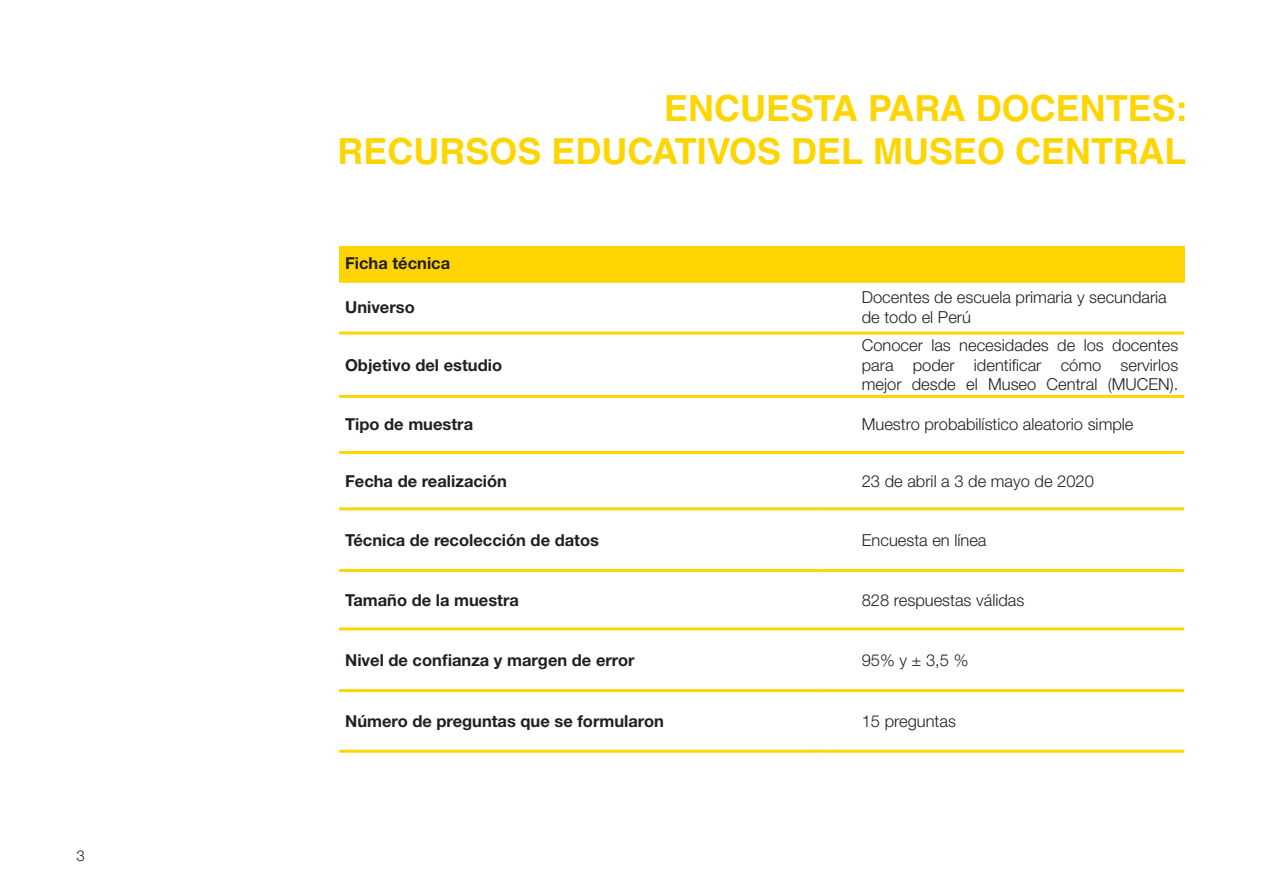
<style>
.page{position:relative;width:1263px;height:893px;background:#fff}
.page>*{position:absolute;margin:0;border:0;box-sizing:border-box;transform-origin:0 0}
.t1{font:700 36px "Helvetica LT Std";color:#fed503}
.t2{font:300 16.5px/19.8px "Helvetica Neue LT Std";color:#231f20}
.t3{font:700 16.5px "Helvetica Neue LT Std";color:#231f20}
.t4{font:300 15px "Helvetica Neue LT Std";color:#231f20}
</style>
<div class="page">
<div style="left:339px;top:246px;width:845px;height:35px;background:#fed503"></div>
<hr style="left:339px;top:280px;width:483px;height:3px;background:#fed503">
<hr style="left:822px;top:280px;width:362px;height:3px;background:#fed503">
<hr style="left:339px;top:332px;width:483px;height:3px;background:#fed503">
<hr style="left:822px;top:332px;width:362px;height:3px;background:#fed503">
<hr style="left:339px;top:395px;width:483px;height:3px;background:#fed503">
<hr style="left:822px;top:395px;width:362px;height:3px;background:#fed503">
<hr style="left:339px;top:451px;width:483px;height:3px;background:#fed503">
<hr style="left:822px;top:451px;width:362px;height:3px;background:#fed503">
<hr style="left:339px;top:507px;width:483px;height:3px;background:#fed503">
<hr style="left:822px;top:507px;width:362px;height:3px;background:#fed503">
<hr style="left:339px;top:569px;width:483px;height:3px;background:#fed503">
<hr style="left:822px;top:569px;width:362px;height:3px;background:#fed503">
<hr style="left:339px;top:627px;width:483px;height:3px;background:#fed503">
<hr style="left:822px;top:627px;width:362px;height:3px;background:#fed503">
<hr style="left:339px;top:689px;width:483px;height:3px;background:#fed503">
<hr style="left:822px;top:689px;width:362px;height:3px;background:#fed503">
<hr style="left:339px;top:750px;width:483px;height:3px;background:#fed503">
<hr style="left:822px;top:750px;width:362px;height:3px;background:#fed503">
<p class="t4" style="left:77px;top:847px;width:10px">3</p>
<p class="t1" style="left:664px;top:86px;width:525px">ENCUESTA PARA DOCENTES:</p>
<p class="t1" style="left:337px;top:130px;width:850px">RECURSOS EDUCATIVOS DEL MUSEO CENTRAL</p>
<p class="t3" style="left:345px;top:253px;width:107px">Ficha técnica</p>
<p class="t3" style="left:345px;top:297px;width:71px">Universo</p>
<p class="t2" style="left:862px;top:287px;width:307px">Docentes de escuela primaria y secundaria de todo el Perú</p>
<p class="t3" style="left:345px;top:355px;width:159px">Objetivo del estudio</p>
<p class="t2" style="left:862px;top:335px;width:318px;text-align:justify">Conocer las necesidades de los docentes para poder identificar cómo servirlos mejor desde el Museo Central (MUCEN).</p>
<p class="t3" style="left:345px;top:414px;width:129px">Tipo de muestra</p>
<p class="t2" style="left:862px;top:414px;width:273px">Muestro probabilístico aleatorio simple</p>
<p class="t3" style="left:345px;top:470px;width:163px">Fecha de realización</p>
<p class="t2" style="left:862px;top:470px;width:234px">23 de abril a 3 de mayo de 2020</p>
<p class="t3" style="left:345px;top:529px;width:255px">Técnica de recolección de datos</p>
<p class="t2" style="left:862px;top:529px;width:126px">Encuesta en línea</p>
<p class="t3" style="left:345px;top:589px;width:175px">Tamaño de la muestra</p>
<p class="t2" style="left:862px;top:589px;width:164px">828 respuestas válidas</p>
<p class="t3" style="left:345px;top:650px;width:291px">Nivel de confianza y margen de error</p>
<p class="t2" style="left:862px;top:649px;width:108px">95% y ± 3,5 %</p>
<p class="t3" style="left:345px;top:711px;width:320px">Número de preguntas que se formularon</p>
<p class="t2" style="left:862px;top:711px;width:96px">15 preguntas</p>
</div>
